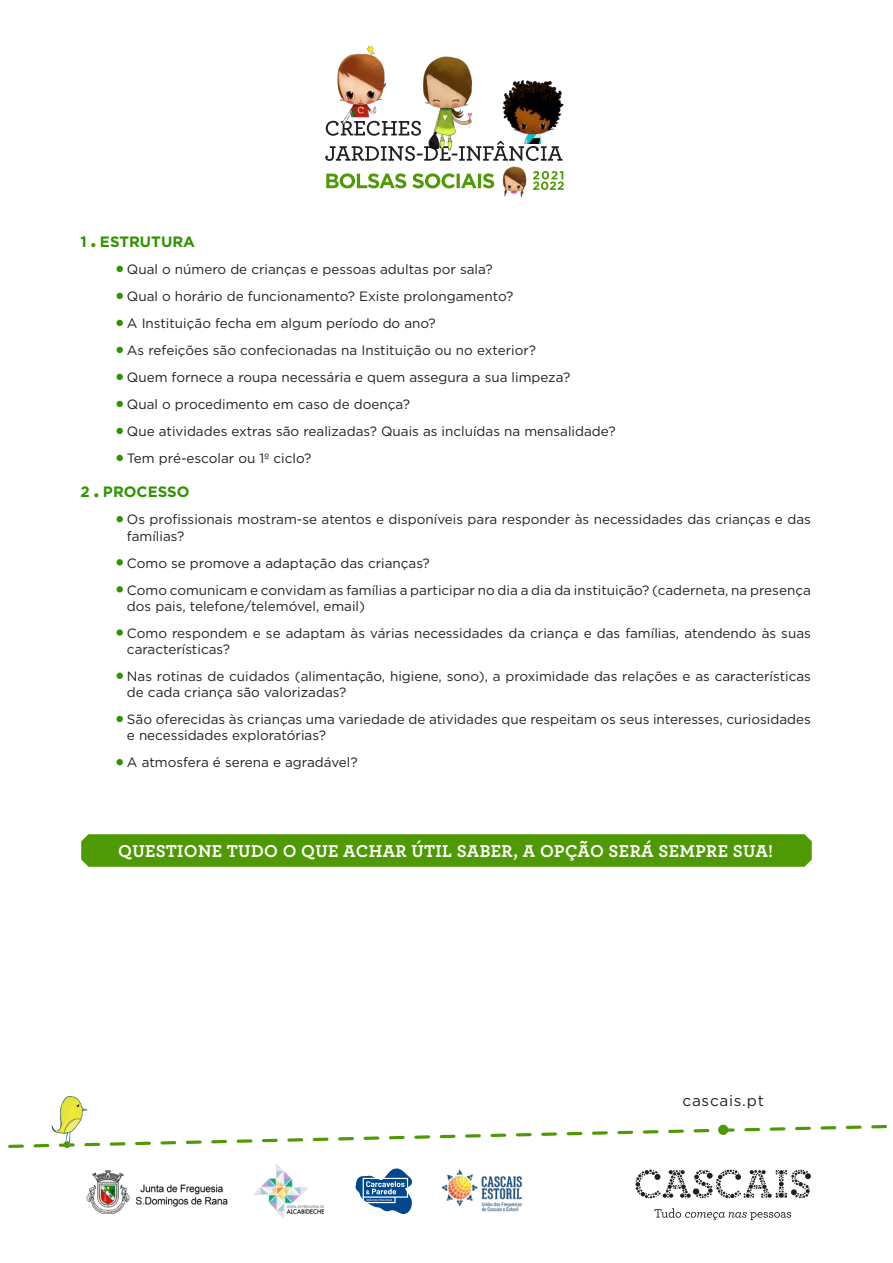
<style>
.page{position:relative;width:893px;height:1263px;background:#fff}
.page>*{position:absolute;margin:0;border:0;box-sizing:border-box;transform-origin:0 0}
.t1{font:700 18px "Archer";letter-spacing:.02em;color:#fff}
.t2{font:15.3px "Gotham";letter-spacing:.05em;color:#231f20}
.t3{font:700 15px "Gotham";color:#2e9400}
.t4{font:13.5px/16.2px "Gotham";color:#231f20}
</style>
<div class="page">
<img style="left:86px;top:1170px;width:142px;height:44px">
<img style="left:441px;top:1170px;width:81px;height:42px">
<img style="left:254px;top:1165px;width:70px;height:52px">
<svg style="left:8px;top:1124px;width:879px;height:24px"></svg>
<svg style="left:654px;top:1208px;width:137px;height:12px"></svg>
<svg style="left:635px;top:1169px;width:176px;height:29px"></svg>
<img style="left:43px;top:1095px;width:57px;height:53px">
<svg style="left:355px;top:1168px;width:57px;height:46px"></svg>
<div style="left:718px;top:1125px;width:10px;height:10px;background:#4f9904;border-radius:50%"></div>
<svg style="left:325px;top:121px;width:238px;height:40px"></svg>
<img style="left:337px;top:46px;width:49px;height:92px">
<img style="left:499px;top:80px;width:65px;height:63px">
<img style="left:502px;top:166px;width:25px;height:32px">
<img style="left:412px;top:56px;width:70px;height:99px">
<img style="left:337px;top:105px;width:13px;height:33px">
<svg style="left:533px;top:171px;width:31px;height:19px"></svg>
<svg style="left:326px;top:173px;width:168px;height:15px"></svg>
<svg style="left:91px;top:243px;width:4px;height:4px"></svg>
<svg style="left:117px;top:266px;width:6px;height:6px"></svg>
<svg style="left:117px;top:293px;width:6px;height:6px"></svg>
<svg style="left:117px;top:320px;width:6px;height:6px"></svg>
<svg style="left:117px;top:347px;width:6px;height:6px"></svg>
<svg style="left:117px;top:374px;width:6px;height:6px"></svg>
<svg style="left:117px;top:401px;width:6px;height:6px"></svg>
<svg style="left:117px;top:428px;width:6px;height:6px"></svg>
<svg style="left:117px;top:455px;width:6px;height:6px"></svg>
<svg style="left:94px;top:493px;width:4px;height:4px"></svg>
<svg style="left:117px;top:516px;width:6px;height:6px"></svg>
<svg style="left:117px;top:559px;width:6px;height:6px"></svg>
<svg style="left:117px;top:586px;width:6px;height:6px"></svg>
<div style="left:117px;top:629px;width:6px;height:7px;background:#2e9400;border-radius:50%"></div>
<div style="left:117px;top:672px;width:6px;height:7px;background:#2e9400;border-radius:50%"></div>
<svg style="left:117px;top:716px;width:6px;height:6px"></svg>
<svg style="left:117px;top:759px;width:6px;height:6px"></svg>
<div style="left:81px;top:834px;width:731px;height:33px;background:#4f9904"></div>
<p class="t3" style="left:80px;top:232px;width:116px">1 ESTRUTURA</p>
<p class="t4" style="left:127px;top:261px;width:367px">Qual o número de crianças e pessoas adultas por sala?</p>
<p class="t4" style="left:127px;top:288px;width:388px">Qual o horário de funcionamento? Existe prolongamento?</p>
<p class="t4" style="left:127px;top:315px;width:310px">A Instituição fecha em algum período do ano?</p>
<p class="t4" style="left:127px;top:342px;width:411px">As refeições são confecionadas na Instituição ou no exterior?</p>
<p class="t4" style="left:127px;top:369px;width:445px">Quem fornece a roupa necessária e quem assegura a sua limpeza?</p>
<p class="t4" style="left:127px;top:396px;width:285px">Qual o procedimento em caso de doença?</p>
<p class="t4" style="left:127px;top:423px;width:490px">Que atividades extras são realizadas? Quais as incluídas na mensalidade?</p>
<p class="t4" style="left:127px;top:450px;width:186px">Tem pré-escolar ou 1º ciclo?</p>
<p class="t3" style="left:80px;top:482px;width:111px">2 PROCESSO</p>
<p class="t4" style="left:127px;top:511px;width:685px">Os profissionais mostram-se atentos e disponíveis para responder às necessidades das crianças e das famílias?</p>
<p class="t4" style="left:127px;top:554px;width:304px">Como se promove a adaptação das crianças?</p>
<p class="t4" style="left:127px;top:581px;width:685px">Como comunicam e convidam as famílias a participar no dia a dia da instituição? (caderneta, na presença dos pais, telefone/telemóvel, email)</p>
<p class="t4" style="left:127px;top:625px;width:685px">Como respondem e se adaptam às várias necessidades da criança e das famílias, atendendo às suas características?</p>
<p class="t4" style="left:127px;top:668px;width:685px">Nas rotinas de cuidados (alimentação, higiene, sono), a proximidade das relações e as características de cada criança são valorizadas?</p>
<p class="t4" style="left:127px;top:711px;width:685px">São oferecidas às crianças uma variedade de atividades que respeitam os seus interesses, curiosidades e necessidades exploratórias?</p>
<p class="t4" style="left:127px;top:754px;width:232px">A atmosfera é serena e agradável?</p>
<p class="t1" style="left:118px;top:837px;width:656px">QUESTIONE TUDO O QUE ACHAR ÚTIL SABER, A OPÇÃO SERÁ SEMPRE SUA!</p>
<p class="t2" style="left:682px;top:1091px;width:83px">cascais.pt</p>
</div>
